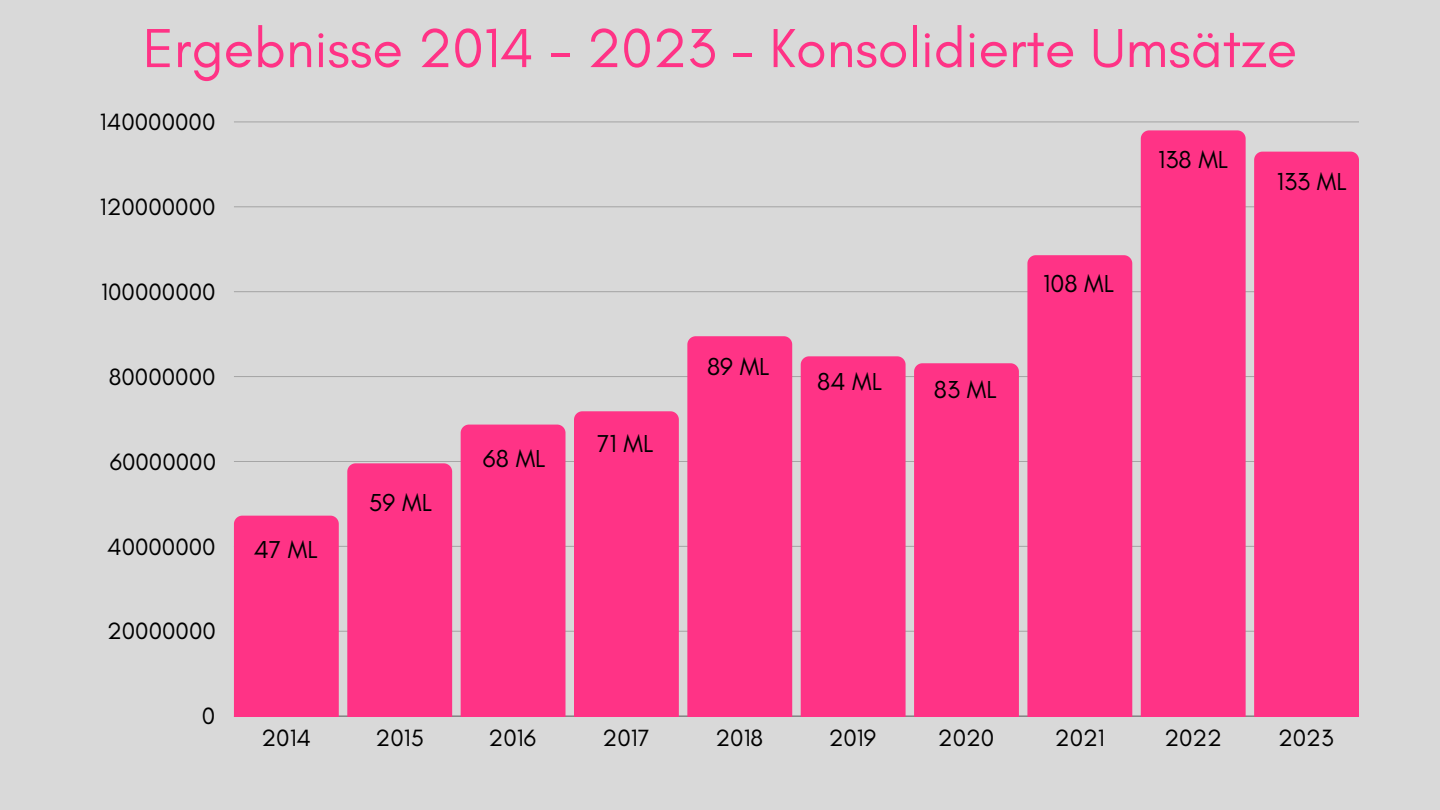
<style>
.page{position:relative;width:1440px;height:810px;background:#d9d9d9}
.page>*{position:absolute;margin:0;border:0;box-sizing:border-box;transform-origin:0 0}
.t1{font:56px "Glacial Indifference";color:#ff3386}
.t2{font:25px "Glacial Indifference";color:#000}
.t3{font:24px "Glacial Indifference";color:#000}
</style>
<div class="page">
<hr style="left:234px;top:716px;width:1125px;height:1px;background:#000">
<hr style="left:234px;top:631px;width:1125px;height:1px;background:#000">
<hr style="left:234px;top:546px;width:1125px;height:1px;background:#000">
<hr style="left:234px;top:461px;width:1125px;height:1px;background:#000">
<hr style="left:234px;top:376px;width:1125px;height:1px;background:#000">
<hr style="left:234px;top:291px;width:1125px;height:1px;background:#000">
<hr style="left:234px;top:206px;width:1125px;height:1px;background:#000">
<hr style="left:234px;top:122px;width:1125px;height:1px;background:#000">
<div style="left:234px;top:516px;width:105px;height:200px;background:#ff3386"></div>
<div style="left:347px;top:463px;width:105px;height:253px;background:#ff3386"></div>
<div style="left:461px;top:425px;width:105px;height:291px;background:#ff3386"></div>
<div style="left:574px;top:411px;width:105px;height:305px;background:#ff3386"></div>
<div style="left:687px;top:336px;width:105px;height:380px;background:#ff3386"></div>
<div style="left:801px;top:356px;width:105px;height:360px;background:#ff3386"></div>
<div style="left:914px;top:363px;width:105px;height:353px;background:#ff3386"></div>
<div style="left:1027px;top:255px;width:105px;height:461px;background:#ff3386"></div>
<div style="left:1141px;top:130px;width:105px;height:586px;background:#ff3386"></div>
<div style="left:1254px;top:152px;width:105px;height:564px;background:#ff3386"></div>
<h1 class="t1" style="left:143px;top:14px;width:1156px">Ergebnisse 2014 - 2023 - Konsolidierte Umsätze</h1>
<p class="t3" style="left:100px;top:107px;width:117px">140000000</p>
<p class="t3" style="left:100px;top:192px;width:117px">120000000</p>
<p class="t3" style="left:101px;top:277px;width:116px">100000000</p>
<p class="t3" style="left:109px;top:362px;width:108px">80000000</p>
<p class="t3" style="left:110px;top:447px;width:108px">60000000</p>
<p class="t3" style="left:107px;top:532px;width:110px">40000000</p>
<p class="t3" style="left:107px;top:617px;width:110px">20000000</p>
<p class="t3" style="left:202px;top:702px;width:15px">0</p>
<p class="t2" style="left:254px;top:534px;width:65px">47 ML</p>
<p class="t2" style="left:369px;top:488px;width:65px">59 ML</p>
<p class="t2" style="left:483px;top:443px;width:64px">68 ML</p>
<p class="t2" style="left:597px;top:429px;width:58px">71 ML</p>
<p class="t2" style="left:707px;top:352px;width:64px">89 ML</p>
<p class="t2" style="left:817px;top:366px;width:66px">84 ML</p>
<p class="t2" style="left:934px;top:375px;width:64px">83 ML</p>
<p class="t2" style="left:1043px;top:269px;width:72px">108 ML</p>
<p class="t2" style="left:1158px;top:144px;width:71px">138 ML</p>
<p class="t2" style="left:1277px;top:166px;width:71px">133 ML</p>
<p class="t3" style="left:262px;top:723px;width:51px">2014</p>
<p class="t3" style="left:376px;top:723px;width:50px">2015</p>
<p class="t3" style="left:489px;top:723px;width:49px">2016</p>
<p class="t3" style="left:603px;top:723px;width:48px">2017</p>
<p class="t3" style="left:716px;top:723px;width:49px">2018</p>
<p class="t3" style="left:829px;top:723px;width:49px">2019</p>
<p class="t3" style="left:938px;top:723px;width:58px">2020</p>
<p class="t3" style="left:1055px;top:723px;width:51px">2021</p>
<p class="t3" style="left:1164px;top:723px;width:59px">2022</p>
<p class="t3" style="left:1278px;top:723px;width:57px">2023</p>
</div>
